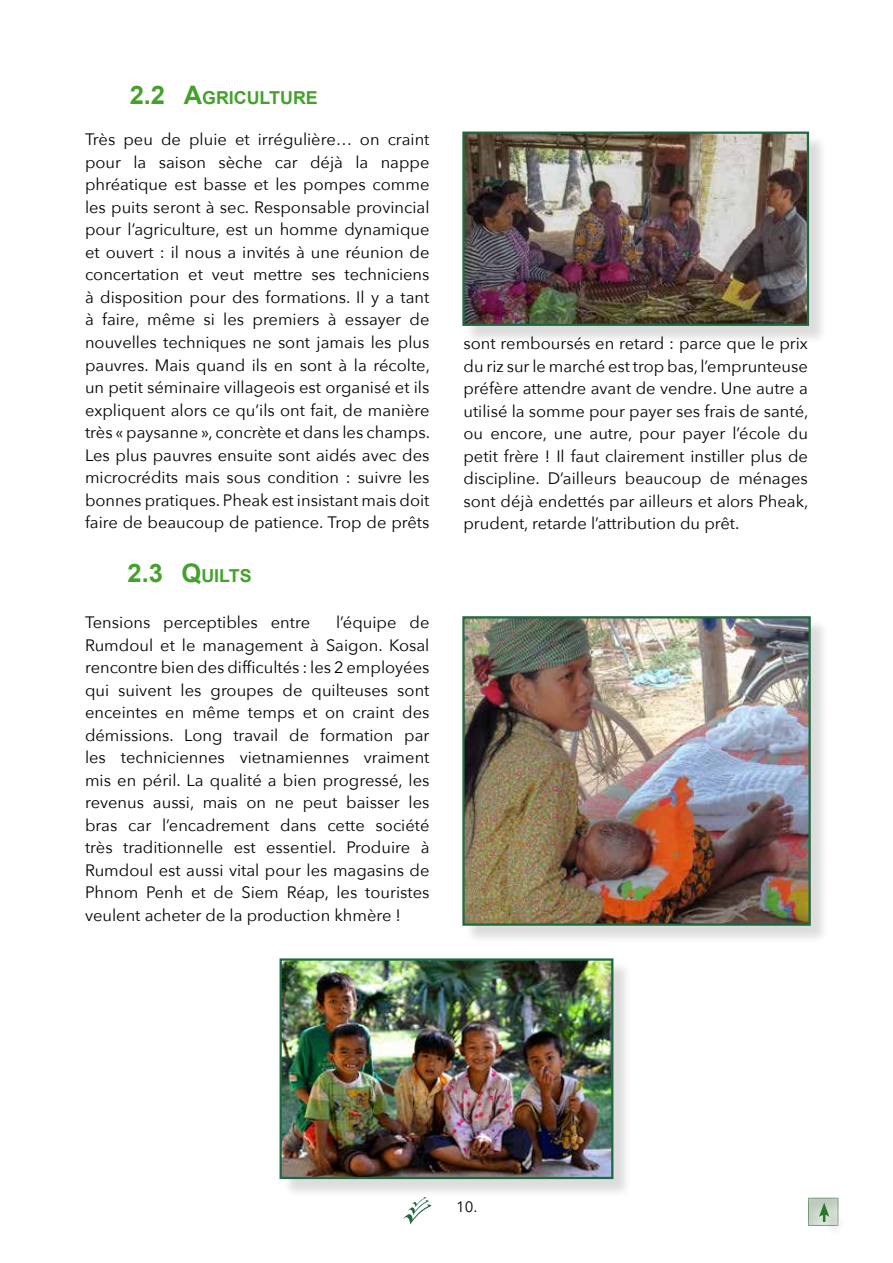
<style>
.page{position:relative;width:893px;height:1263px;background:#fff}
.page>*{position:absolute;margin:0;border:0;box-sizing:border-box;transform-origin:0 0}
.t1{font:700 17.85px "Arial";color:#44a12b}
.t2{font:16.5px/22.5px "Avenir Next";color:#000;text-align:justify}
.t3{font:15px "Avenir Next";color:#000}
.s1{font-size:25.5px}
</style>
<div class="page">
<svg style="left:403px;top:1198px;width:28px;height:26px"></svg>
<div style="left:465px;top:134px;width:362px;height:210px;background:#000;opacity:.14"></div>
<img style="left:465px;top:135px;width:341px;height:188px">
<div style="left:462px;top:132px;width:347px;height:194px;border:2px solid #206840"></div>
<div style="left:465px;top:618px;width:365px;height:327px;background:#000;opacity:.14"></div>
<img style="left:465px;top:619px;width:343px;height:304px">
<div style="left:462px;top:616px;width:349px;height:310px;border:2px solid #206840"></div>
<div style="left:282px;top:961px;width:350px;height:237px;background:#000;opacity:.14"></div>
<img style="left:283px;top:961px;width:327px;height:215px">
<div style="left:280px;top:958px;width:333px;height:221px;border:2px solid #206840"></div>
<div style="left:800px;top:1188px;width:47px;height:46px;background:#000;opacity:.14"></div>
<div style="left:822px;top:1206px;width:25px;height:34px;background:#000;opacity:.14"></div>
<svg style="left:819px;top:1203px;width:10px;height:19px"></svg>
<p class="t1" style="left:130px;top:86px;width:190px"><span class="s1">2.2 A</span>GRICULTURE</p>
<p class="t2" style="left:85px;top:128px;width:346px">Très peu de pluie et irrégulière… on craint pour la saison sèche car déjà la nappe phréatique est basse et les pompes comme les puits seront à sec. Responsable provincial pour l’agriculture, est un homme dynamique et ouvert : il nous a invités à une réunion de concertation et veut mettre ses techniciens à disposition pour des formations. Il y a tant à faire, même si les premiers à essayer de nouvelles techniques ne sont jamais les plus pauvres. Mais quand ils en sont à la récolte, un petit séminaire villageois est organisé et ils expliquent alors ce qu’ils ont fait, de manière très « paysanne », concrète et dans les champs.<br>Les plus pauvres ensuite sont aidés avec des microcrédits mais sous condition : suivre les bonnes pratiques. Pheak est insistant mais doit faire de beaucoup de patience. Trop de prêts</p>
<p class="t1" style="left:128px;top:564px;width:126px"><span class="s1">2.3 Q</span>UILTS</p>
<p class="t2" style="left:85px;top:610px;width:227px">Tensions perceptibles entre</p>
<p class="t2" style="left:85px;top:610px;width:346px;text-indent:251px">l’équipe de Rumdoul et le management à Saigon. Kosal rencontre bien des difficultés : les 2 employées qui suivent les groupes de quilteuses sont enceintes en même temps et on craint des démissions. Long travail de formation par les techniciennes vietnamiennes vraiment mis en péril. La qualité a bien progressé, les revenus aussi, mais on ne peut baisser les bras car l’encadrement dans cette société très traditionnelle est essentiel. Produire à Rumdoul est aussi vital pour les magasins de Phnom Penh et de Siem Réap, les touristes veulent acheter de la production khmère !</p>
<p class="t2" style="left:463px;top:332px;width:346px">sont remboursés en retard : parce que le prix du riz sur le marché est trop bas, l’emprunteuse préfère attendre avant de vendre. Une autre a utilisé la somme pour payer ses frais de santé, ou encore, une autre, pour payer l’école du petit frère ! Il faut clairement instiller plus de discipline. D’ailleurs beaucoup de ménages sont déjà endettés par ailleurs et alors Pheak, prudent, retarde l’attribution du prêt.</p>
<p class="t3" style="left:456px;top:1194px;width:23px">10.</p>
</div>
